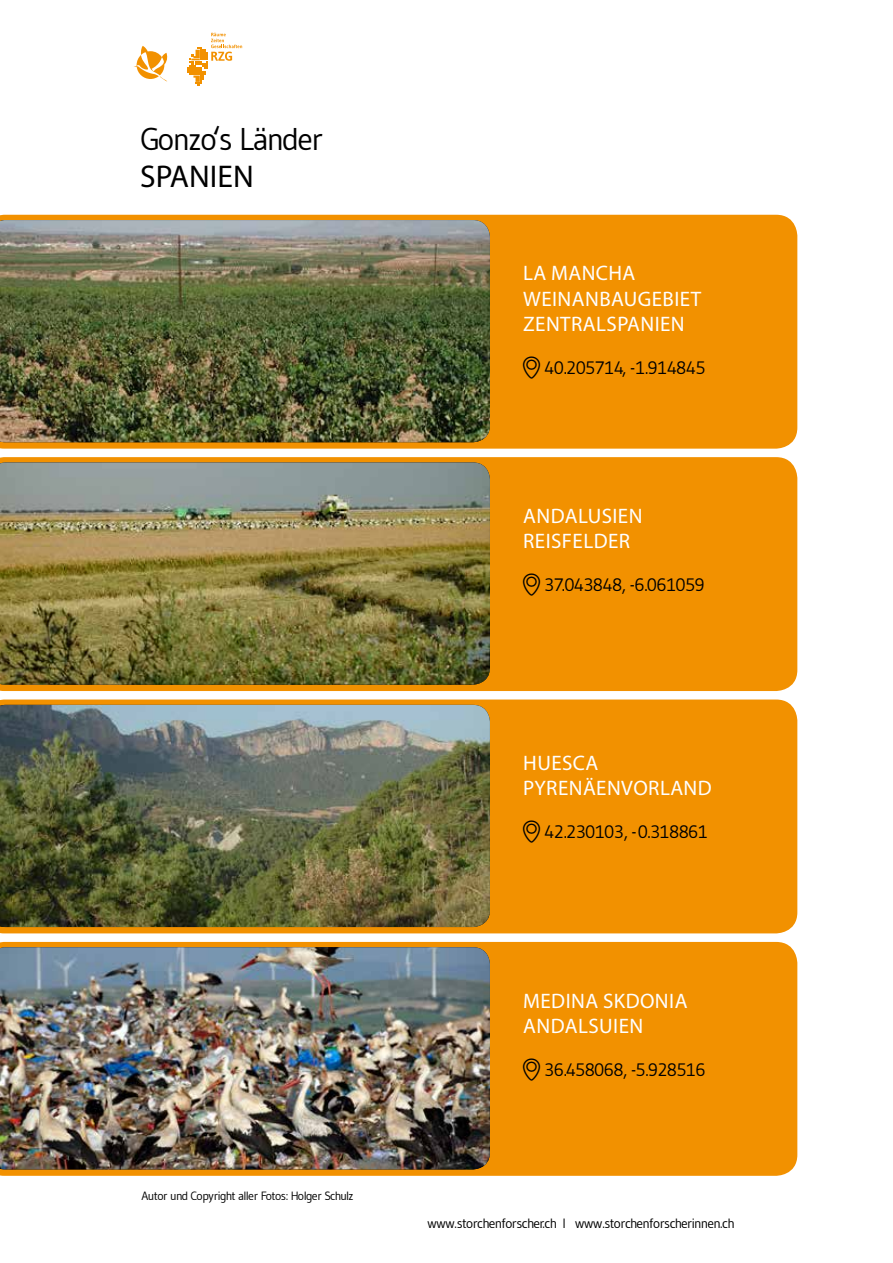
<style>
.page{position:relative;width:893px;height:1263px;background:#fff}
.page>*{position:absolute;margin:0;border:0;box-sizing:border-box;transform-origin:0 0}
.t1{font:31.5px "Gudea Stork";color:#000}
.t2{font:31.5px "Myriad Pro";color:#000}
.t3{font:21px/25.2px "Myriad Pro";letter-spacing:.02em;color:#fff}
.t4{font:18px "Gudea Stork";color:#000}
.t5{font:13.5px "Gudea Stork";color:#000}
.t6{font:12px "Gudea Stork";color:#000}
</style>
<div class="page">
<div style="left:0;top:457px;width:797px;height:234px;background:#f29100"></div>
<img style="left:0;top:462px;width:490px;height:223px">
<svg style="left:134px;top:46px;width:34px;height:36px"></svg>
<svg style="left:187px;top:33px;width:55px;height:53px"></svg>
<div style="left:0;top:215px;width:797px;height:234px;background:#f29100"></div>
<div style="left:0;top:942px;width:797px;height:234px;background:#f29100"></div>
<img style="left:0;top:220px;width:490px;height:222px">
<img style="left:0;top:947px;width:490px;height:222px">
<div style="left:0;top:699px;width:797px;height:234px;background:#f29100"></div>
<img style="left:0;top:705px;width:490px;height:222px">
<h1 class="t1" style="left:140px;top:119px;width:183px">Gonzo‘s Länder</h1>
<h1 class="t2" style="left:140px;top:157px;width:115px">SPANIEN</h1>
<p class="t6" style="left:141px;top:1188px;width:213px">Autor und Copyright aller Fotos: Holger Schulz</p>
<p class="t3" style="left:523px;top:260px;width:180px">LA MANCHA<br>WEINANBAUGEBIET<br>ZENTRALSPANIEN</p>
<p class="t4" style="left:523px;top:356px;width:184px">¶ 40.205714, -1.914845</p>
<p class="t3" style="left:523px;top:503px;width:121px">ANDALUSIEN<br>REISFELDER</p>
<p class="t4" style="left:523px;top:574px;width:183px">¶ 37.043848, -6.061059</p>
<p class="t3" style="left:523px;top:750px;width:190px">HUESCA<br>PYRENÄENVORLAND</p>
<p class="t4" style="left:523px;top:821px;width:186px">¶ 42.230103, -0.318861</p>
<p class="t3" style="left:523px;top:988px;width:166px">MEDINA SKDONIA<br>ANDALSUIEN</p>
<p class="t4" style="left:523px;top:1058px;width:184px">¶ 36.458068, -5.928516</p>
<p class="t5" style="left:427px;top:1215px;width:308px">www.storchenforscher.ch I www.storchenforscherinnen.ch</p>
</div>
